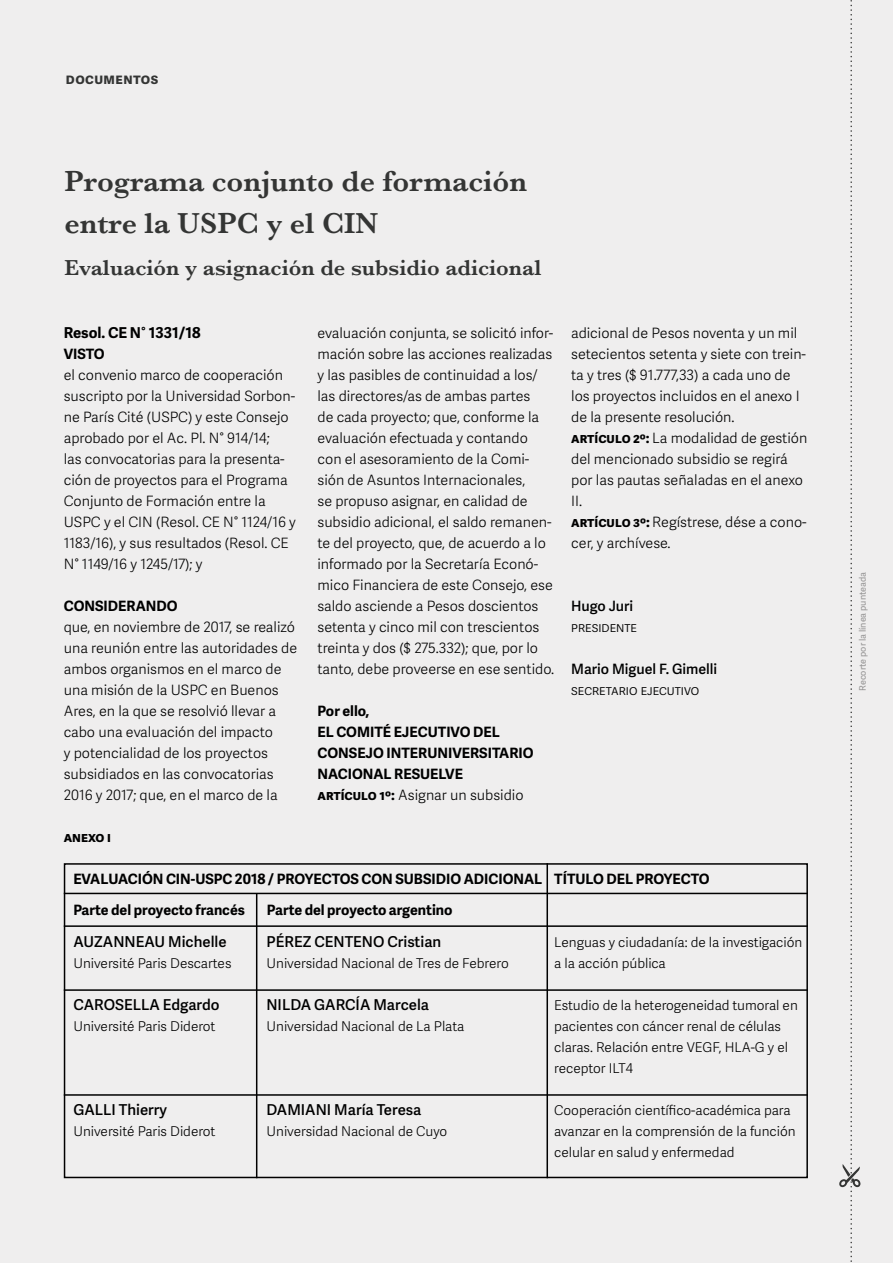
<style>
.page{position:relative;width:893px;height:1263px;background:#efeeee}
.page>*{position:absolute;margin:0;border:0;box-sizing:border-box;transform-origin:0 0}
.t1{font:600 30px/42px "Baskerville MT Std";color:#343534}
.t2{font:600 22.5px "Baskerville MT Std";color:#343534}
.t3{font:15px "Adelle Sans Sb";color:#000}
.t4{font:700 15px "Adelle Sans";color:#000}
.t5{font:700 15px "Adelle Sans";letter-spacing:.03em;color:#343534}
.t6{font:14.25px/21px "Adelle Sans Lt";color:#000}
.t7{font:700 14.25px/21px "Adelle Sans";color:#000}
.t8{font:14.25px "Adelle Sans Sb";color:#000}
.t9{font:13.5px/21px "Adelle Sans Lt";color:#000}
.t10{font:9px "Adelle Sans";color:#939292}
.s1{font-family:"Adelle Sans";font-weight:700}
</style>
<div class="page">
<svg style="left:839px;top:0;width:22px;height:1262px"></svg>
<div style="left:64px;top:863px;width:744px;height:315px;border:2px solid #000"></div>
<hr style="left:64px;top:893px;width:744px;height:1px;background:#000">
<hr style="left:64px;top:925px;width:744px;height:2px;background:#000">
<hr style="left:64px;top:989px;width:744px;height:2px;background:#000">
<hr style="left:64px;top:1094px;width:744px;height:2px;background:#000">
<hr style="left:546px;top:863px;width:2px;height:315px;background:#000">
<hr style="left:256px;top:893px;width:1px;height:285px;background:#000">
<p class="t5" style="left:66px;top:67px;width:94px">documentos</p>
<h1 class="t1" style="left:64px;top:160px;width:464px">Programa conjunto de formación entre la USPC y el CIN</h1>
<h2 class="t2" style="left:64px;top:255px;width:478px">Evaluación y asignación de subsidio adicional</h2>
<p class="t4" style="left:64px;top:322px;width:138px">Resol. CE N° 1331/18</p>
<p class="t7" style="left:64px;top:343px;width:42px">VISTO</p>
<p class="t6" style="left:64px;top:364px;width:234px">el convenio marco de cooperación suscripto por la Universidad Sorbon&shy;ne París Cité (USPC) y este Consejo aprobado por el Ac. Pl. N° 914/14;<br>las convocatorias para la presenta&shy;ción de proyectos para el Programa Conjunto de Formación entre la USPC y el CIN (Resol. CE N° 1124/16 y 1183/16), y sus resultados (Resol. CE N° 1149/16 y 1245/17); y</p>
<p class="t7" style="left:64px;top:595px;width:115px">CONSIDERANDO</p>
<p class="t6" style="left:64px;top:616px;width:235px">que, en noviembre de 2017, se realizó una reunión entre las autoridades de ambos organismos en el marco de una misión de la USPC en Buenos Ares, en la que se resolvió llevar a cabo una evaluación del impacto<br>y potencialidad de los proyectos subsidiados en las convocatorias 2016 y 2017; que, en el marco de la</p>
<p class="t6" style="left:317px;top:322px;width:238px">evaluación conjunta, se solicitó infor&shy;mación sobre las acciones realizadas y las pasibles de continuidad a los/ las directores/as de ambas partes<br>de cada proyecto; que, conforme la evaluación efectuada y contando con el asesoramiento de la Comi&shy;sión de Asuntos Internacionales,<br>se propuso asignar, en calidad de subsidio adicional, el saldo remanen&shy;te del proyecto, que, de acuerdo a lo informado por la Secretaría Econó&shy;mico Financiera de este Consejo, ese saldo asciende a Pesos doscientos setenta y cinco mil con trescientos treinta y dos ($ 275.332); que, por lo tanto, debe proveerse en ese sentido.</p>
<p class="t7" style="left:317px;top:700px;width:218px">Por ello,<br>EL COMITÉ EJECUTIVO DEL<br>CONSEJO INTERUNIVERSITARIO<br>NACIONAL RESUELVE</p>
<p class="t6" style="left:317px;top:784px;width:207px"><span class="s1">artículo 1º:</span> Asignar un subsidio</p>
<p class="t6" style="left:571px;top:322px;width:238px">adicional de Pesos noventa y un mil setecientos setenta y siete con trein&shy;ta y tres ($ 91.777,33) a cada uno de los proyectos incluidos en el anexo I de la presente resolución.<br><span class="s1">artículo 2º:</span> La modalidad de gestión del mencionado subsidio se regirá por las pautas señaladas en el anexo<br>II.<br><span class="s1">artículo 3º:</span> Regístrese, dése a cono&shy;cer, y archívese.</p>
<p class="t8" style="left:571px;top:596px;width:64px">Hugo Juri</p>
<p class="t6" style="left:571px;top:616px;width:67px">presidente</p>
<p class="t8" style="left:571px;top:659px;width:148px">Mario Miguel F. Gimelli</p>
<p class="t6" style="left:571px;top:679px;width:130px">secretario ejecutivo</p>
<p class="t7" style="left:64px;top:826px;width:49px">anexo i</p>
<p class="t7" style="left:73px;top:868px;width:470px">EVALUACIÓN CIN-USPC 2018 / PROYECTOS CON SUBSIDIO ADICIONAL</p>
<p class="t7" style="left:73px;top:898px;width:173px">Parte del proyecto francés</p>
<p class="t7" style="left:267px;top:898px;width:187px">Parte del proyecto argentino</p>
<p class="t3" style="left:73px;top:931px;width:155px">AUZANNEAU Michelle</p>
<p class="t9" style="left:73px;top:952px;width:160px">Université Paris Descartes</p>
<p class="t3" style="left:73px;top:994px;width:148px">CAROSELLA Edgardo</p>
<p class="t9" style="left:73px;top:1015px;width:144px">Université Paris Diderot</p>
<p class="t3" style="left:73px;top:1099px;width:95px">GALLI Thierry</p>
<p class="t9" style="left:73px;top:1120px;width:144px">Université Paris Diderot</p>
<p class="t3" style="left:266px;top:931px;width:176px">PÉREZ CENTENO Cristian</p>
<p class="t9" style="left:266px;top:952px;width:244px">Universidad Nacional de Tres de Febrero</p>
<p class="t3" style="left:266px;top:994px;width:164px">NILDA GARCÍA Marcela</p>
<p class="t9" style="left:266px;top:1015px;width:199px">Universidad Nacional de La Plata</p>
<p class="t3" style="left:266px;top:1099px;width:156px">DAMIANI María Teresa</p>
<p class="t9" style="left:266px;top:1120px;width:182px">Universidad Nacional de Cuyo</p>
<p class="t7" style="left:554px;top:868px;width:157px">TÍTULO DEL PROYECTO</p>
<p class="t9" style="left:554px;top:931px;width:250px">Lenguas y ciudadanía: de la investigación a la acción pública</p>
<p class="t9" style="left:554px;top:994px;width:245px">Estudio de la heterogeneidad tumoral en pacientes con cáncer renal de células claras. Relación entre VEGF, HLA-G y el receptor ILT4</p>
<p class="t9" style="left:554px;top:1099px;width:243px">Cooperación científico-académica para avanzar en la comprensión de la función celular en salud y enfermedad</p>
<p class="t10" style="left:856px;top:691px;width:120px;rotate:-90deg">Recorte por la línea punteada</p>
</div>
